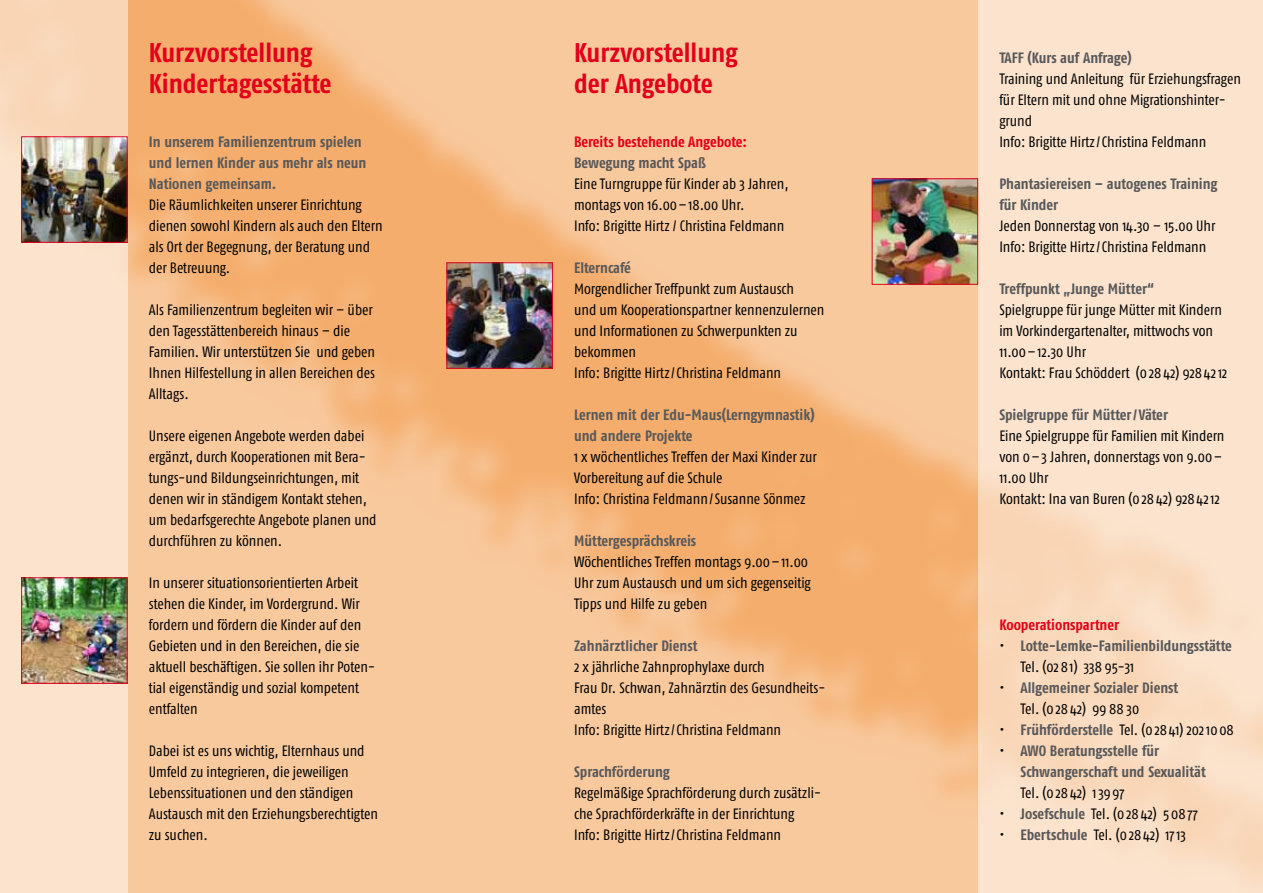
<style>
.page{position:relative;width:1263px;height:893px;background:#fff}
.page>*{position:absolute;margin:0;border:0;box-sizing:border-box;transform-origin:0 0}
.t1{font:700 27px/31.5px "Fago Co";letter-spacing:-.005em;color:#e2001a}
.t2{font:15px/21px "Fago Co";color:#000}
.t3{font:700 15px/21px "Fago Co";color:#58585a}
.t4{font:700 15px "Fago Co";color:#e2001a}
.s1{font-weight:400;color:#000}
.s2{font-weight:700;color:#58585a}
</style>
<div class="page">
<svg style="left:978px;top:0;width:285px;height:893px;background:#fae0c8"></svg>
<div style="left:0;top:0;width:128px;height:893px;background:linear-gradient(to bottom,#fadcc0,#fbe6d2)"></div>
<img style="left:448px;top:264px;width:103px;height:103px">
<div style="left:446px;top:262px;width:107px;height:107px;border:1px solid #e2001a"></div>
<img style="left:874px;top:180px;width:102px;height:103px">
<div style="left:872px;top:178px;width:106px;height:107px;border:1px solid #e2001a"></div>
<img style="left:23px;top:138px;width:103px;height:103px">
<div style="left:21px;top:136px;width:107px;height:107px;border:1px solid #e2001a"></div>
<img style="left:23px;top:579px;width:103px;height:103px">
<div style="left:21px;top:577px;width:107px;height:107px;border:1px solid #e2001a"></div>
<h1 class="t1" style="left:149px;top:36px;width:184px">Kurzvorstellung<br>Kindertagesstätte</h1>
<p class="t3" style="left:149px;top:131px;width:219px">In unserem Familienzentrum spielen und lernen Kinder aus mehr als neun<br>Nationen gemeinsam.</p>
<p class="t2" style="left:149px;top:194px;width:235px">Die Räumlichkeiten unserer Einrichtung dienen sowohl Kindern als auch den Eltern als Ort der Begegnung, der Beratung und der Betreuung.</p>
<p class="t2" style="left:149px;top:299px;width:228px">Als Familienzentrum begleiten wir – über den Tagesstättenbereich hinaus – die Familien. Wir unterstützen Sie und geben Ihnen Hilfestellung in allen Bereichen des Alltags.</p>
<p class="t2" style="left:149px;top:425px;width:229px">Unsere eigenen Angebote werden dabei ergänzt, durch Kooperationen mit Bera&shy;tungs-und Bildungseinrichtungen, mit denen wir in ständigem Kontakt stehen, um bedarfsgerechte Angebote planen und durchführen zu können.</p>
<p class="t2" style="left:149px;top:572px;width:228px">In unserer situationsorientierten Arbeit stehen die Kinder, im Vordergrund. Wir fordern und fördern die Kinder auf den Gebieten und in den Bereichen, die sie aktuell beschäftigen. Sie sollen ihr Poten&shy;tial eigenständig und sozial kompetent entfalten</p>
<p class="t2" style="left:149px;top:740px;width:231px">Dabei ist es uns wichtig, Elternhaus und Umfeld zu integrieren, die jeweiligen Lebenssituationen und den ständigen Austausch mit den Erziehungsberechtigten zu suchen.</p>
<h1 class="t1" style="left:574px;top:36px;width:165px">Kurzvorstellung der Angebote</h1>
<p class="t4" style="left:574px;top:133px;width:174px">Bereits bestehende Angebote:</p>
<p class="t3" style="left:574px;top:152px;width:133px">Bewegung macht Spaß</p>
<p class="t2" style="left:574px;top:173px;width:216px">Eine Turngruppe für Kinder ab 3 Jahren, montags von 16.00–18.00 Uhr.<br>Info: Brigitte Hirtz / Christina Feldmann</p>
<p class="t3" style="left:574px;top:257px;width:58px">Elterncafé</p>
<p class="t2" style="left:574px;top:278px;width:252px">Morgendlicher Treffpunkt zum Austausch<br>und um Kooperationspartner kennenzulernen und Informationen zu Schwerpunkten zu bekommen<br>Info: Brigitte Hirtz/Christina Feldmann</p>
<p class="t3" style="left:574px;top:404px;width:242px">Lernen mit der Edu-Maus(Lerngymnastik) und andere Projekte</p>
<p class="t2" style="left:574px;top:446px;width:244px">1 x wöchentliches Treffen der Maxi Kinder zur<br>Vorbereitung auf die Schule<br>Info: Christina Feldmann/Susanne Sönmez</p>
<p class="t3" style="left:574px;top:530px;width:124px">Müttergesprächskreis</p>
<p class="t2" style="left:574px;top:551px;width:238px">Wöchentliches Treffen montags 9.00–11.00<br>Uhr zum Austausch und um sich gegenseitig<br>Tipps und Hilfe zu geben</p>
<p class="t3" style="left:574px;top:635px;width:125px">Zahnärztlicher Dienst</p>
<p class="t2" style="left:574px;top:656px;width:253px">2 x jährliche Zahnprophylaxe durch<br>Frau Dr. Schwan, Zahnärztin des Gesundheits&shy;amtes<br>Info: Brigitte Hirtz/Christina Feldmann</p>
<p class="t3" style="left:574px;top:761px;width:97px">Sprachförderung</p>
<p class="t2" style="left:574px;top:782px;width:248px">Regelmäßige Sprachförderung durch zusätzli&shy;che Sprachförderkräfte in der Einrichtung<br>Info: Brigitte Hirtz/Christina Feldmann</p>
<p class="t3" style="left:999px;top:47px;width:134px">TAFF (Kurs auf Anfrage)</p>
<p class="t2" style="left:999px;top:68px;width:243px">Training und Anleitung für Erziehungsfragen für Eltern mit und ohne Migrationshinter&shy;grund<br>Info: Brigitte Hirtz/Christina Feldmann</p>
<p class="t3" style="left:999px;top:173px;width:220px">Phantasiereisen – autogenes Training für Kinder</p>
<p class="t2" style="left:999px;top:215px;width:218px">Jeden Donnerstag von 14.30 – 15.00 Uhr<br>Info: Brigitte Hirtz/Christina Feldmann</p>
<p class="t3" style="left:999px;top:278px;width:156px">Treffpunkt „Junge Mütter“</p>
<p class="t2" style="left:999px;top:299px;width:230px">Spielgruppe für junge Mütter mit Kindern im Vorkindergartenalter, mittwochs von 11.00–12.30 Uhr<br>Kontakt: Frau Schöddert (0 28 42) 928 4212</p>
<p class="t3" style="left:999px;top:404px;width:170px">Spielgruppe für Mütter/Väter</p>
<p class="t2" style="left:999px;top:425px;width:227px">Eine Spielgruppe für Familien mit Kindern von 0–3 Jahren, donnerstags von 9.00–<br>11.00 Uhr<br>Kontakt: Ina van Buren (0 28 42) 928 4212</p>
<p class="t4" style="left:999px;top:616px;width:121px">Kooperationspartner</p>
<p class="t3" style="left:1020px;top:635px;width:213px;text-indent:-21px"><span class="s1">•</span> Lotte-Lemke-Familienbildungsstätte<br><span class="s1">Tel. (02 81) 338 95-31</span></p>
<p class="t3" style="left:1020px;top:677px;width:159px;text-indent:-21px"><span class="s1">•</span> Allgemeiner Sozialer Dienst<br><span class="s1">Tel. (0 28 42) 99 88 30</span></p>
<p class="t2" style="left:999px;top:719px;width:236px">• <span class="s2">Frühförderstelle</span> Tel. (0 28 41) 20210 08</p>
<p class="t3" style="left:1020px;top:740px;width:187px;text-indent:-21px"><span class="s1">•</span> AWO Beratungsstelle für<br>Schwangerschaft und Sexualität</p>
<p class="t2" style="left:1020px;top:782px;width:105px">Tel. (0 28 42) 139 97</p>
<p class="t2" style="left:999px;top:803px;width:200px">• <span class="s2">Josefschule</span> Tel. (0 28 42) 5 08 77</p>
<p class="t2" style="left:999px;top:824px;width:188px">• <span class="s2">Ebertschule</span> Tel. (0 28 42) 1713</p>
</div>
